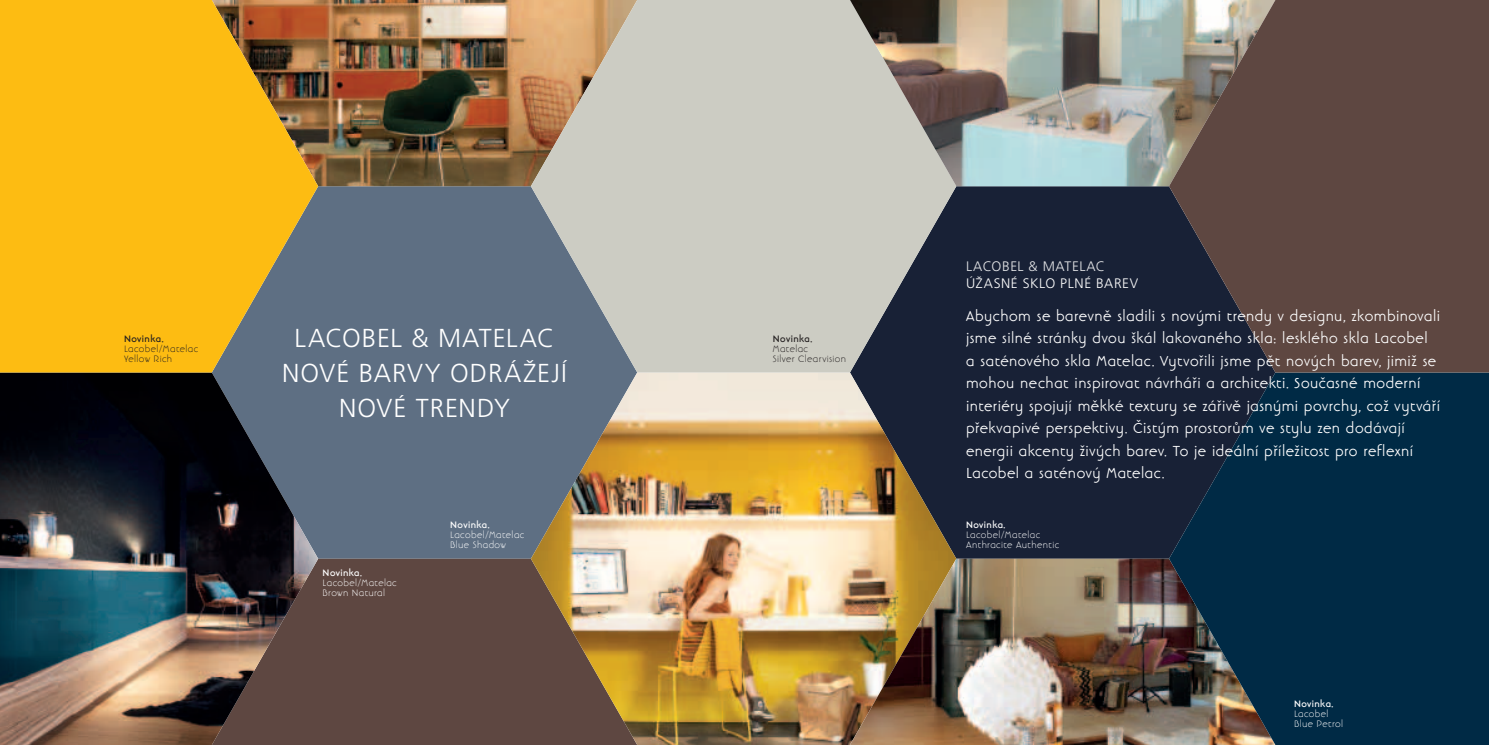
<style>
.page{position:relative;width:1489px;height:745px;background:#fff}
.page>*{position:absolute;margin:0;border:0;box-sizing:border-box;transform-origin:0 0}
.t1{font:300 26px/35px "Frutiger CE";letter-spacing:.04em;color:#fff;text-align:center}
.t2{font:14.62px/22.5px "Banjoman Text Com";letter-spacing:.03em;color:#fff}
.t3{font:300 13.75px "Frutiger CE";letter-spacing:.045em;color:#fff}
.t4{font:300 13.75px "Frutiger CE";letter-spacing:.035em;color:#e6e7e9}
.t5{font:300 9.38px/10px "Banjoman Text Com";letter-spacing:.04em;color:#fff}
.t6{font:300 9.38px/10px "Banjoman Text Com";letter-spacing:.035em;color:#231f20}
.t7{font:700 9.38px "Banjoman Text Com";letter-spacing:.04em;color:#fff}
.t8{font:700 9.38px "Banjoman Text Com";letter-spacing:.04em;color:#231f20}
</style>
<div class="page">
<div style="left:956px;top:186px;width:212px;height:372px;background:#182136"></div>
<div style="left:318px;top:186px;width:213px;height:372px;background:#5e6f83"></div>
<div style="left:318px;top:558px;width:213px;height:186px;background:#5e4741"></div>
<img style="left:318px;top:0;width:213px;height:186px">
<img style="left:531px;top:372px;width:425px;height:372px">
<svg style="left:531px;top:0;width:425px;height:372px;fill:#ccccc3"></svg>
<img style="left:850px;top:558px;width:318px;height:186px">
<img style="left:850px;top:0;width:318px;height:186px">
<svg style="left:1168px;top:372px;width:320px;height:372px;fill:#002a45"></svg>
<svg style="left:1168px;top:0;width:320px;height:372px;fill:#5e4741"></svg>
<img style="left:0;top:372px;width:318px;height:372px">
<svg style="left:0;top:0;width:318px;height:372px;fill:#fdbc12"></svg>
<p class="t8" style="left:124px;top:332px;width:41px">Novinka.</p>
<p class="t6" style="left:124px;top:343px;width:76px">Lacobel/Matelac<br>Yellow Rich</p>
<h1 class="t1" style="left:282px;top:319px;width:286px">LACOBEL &amp; MATELAC<br>NOVÉ BARVY ODRÁŽEJÍ<br>NOVÉ TRENDY</h1>
<p class="t7" style="left:322px;top:566px;width:41px">Novinka.</p>
<p class="t5" style="left:322px;top:577px;width:76px">Lacobel/Matelac<br>Brown Natural</p>
<p class="t7" style="left:450px;top:518px;width:41px">Novinka.</p>
<p class="t5" style="left:450px;top:529px;width:76px">Lacobel/Matelac<br>Blue Shadow</p>
<p class="t8" style="left:772px;top:332px;width:41px">Novinka.</p>
<p class="t6" style="left:772px;top:343px;width:75px">Matelac<br>Silver Clearvision</p>
<p class="t4" style="left:966px;top:258px;width:140px">LACOBEL &amp; MATELAC</p>
<p class="t3" style="left:966px;top:275px;width:174px">ÚŽASNÉ SKLO PLNÉ BAREV</p>
<p class="t2" style="left:966px;top:305px;width:475px">Abychom se barevně sladili s novými trendy v designu, zkombinovali jsme silné stránky dvou škál lakovaného skla: lesklého skla Lacobel<br>a saténového skla Matelac. Vytvořili jsme pět nových barev, jimiž se mohou nechat inspirovat návrháři a architekti. Současné moderní interiéry spojují měkké textury se zářivě jasnými povrchy, což vytváří překvapivé perspektivy. Čistým prostorům ve stylu zen dodávají energii akcenty živých barev. To je ideální příležitost pro reflexní Lacobel a saténový Matelac.</p>
<p class="t7" style="left:966px;top:518px;width:41px">Novinka.</p>
<p class="t5" style="left:966px;top:529px;width:95px">Lacobel/Matelac<br>Anthracite Authentic</p>
<p class="t7" style="left:1293px;top:697px;width:41px">Novinka.</p>
<p class="t5" style="left:1293px;top:708px;width:51px">Lacobel<br>Blue Petrol</p>
</div>
